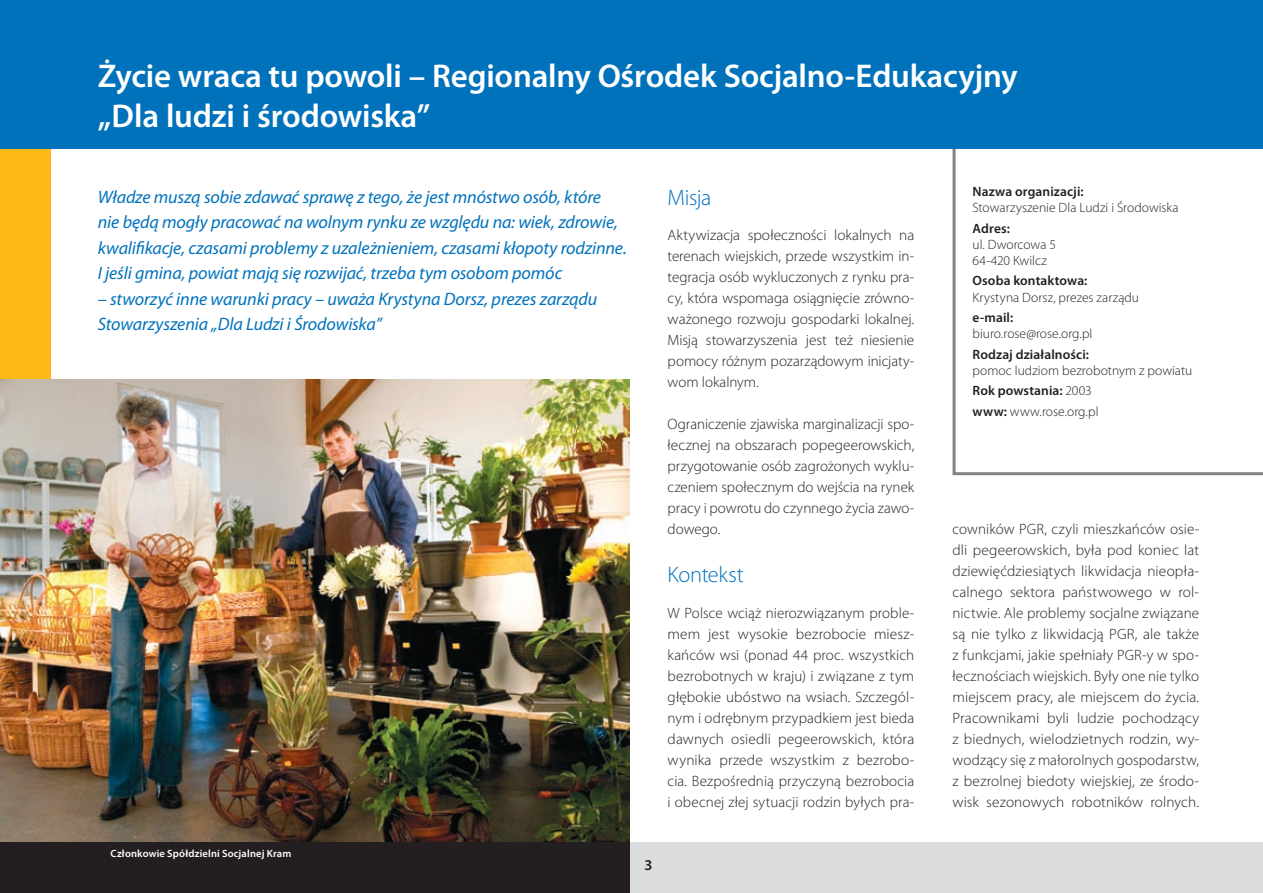
<style>
.page{position:relative;width:1263px;height:893px;background:#fff}
.page>*{position:absolute;margin:0;border:0;box-sizing:border-box;transform-origin:0 0}
.t1{font:600 33px/39.6px "Myriad Pro";letter-spacing:-.005em;color:#fff}
.t2{font:300 22.5px "Myriad Pro";letter-spacing:-.015em;color:#0072bc}
.t3{font:italic 18px/25.5px "Myriad Pro";letter-spacing:-.01em;color:#0072bc}
.t4{font:300 15px/21px "Myriad Pro";color:#231f20;text-align:justify}
.t5{font:300 13.5px/20.4px "Myriad Pro";letter-spacing:.005em;color:#231f20}
.t6{font:600 13.5px "Myriad Pro";letter-spacing:.01em;color:#231f20}
.t7{font:600 10.5px "Myriad Pro";letter-spacing:.015em;color:#fff}
.s1{font-weight:600}
</style>
<div class="page">
<svg style="left:952px;top:149px;width:311px;height:326px"></svg>
<div style="left:629px;top:842px;width:634px;height:51px;background:#dcdddf"></div>
<div style="left:0;top:0;width:51px;height:842px;background:#fcb814"></div>
<div style="left:0;top:0;width:1263px;height:149px;background:#0072bc"></div>
<img style="left:0;top:379px;width:629px;height:463px">
<div style="left:0;top:842px;width:629px;height:51px;background:#231f20"></div>
<h1 class="t1" style="left:98px;top:56px;width:921px">Życie wraca tu powoli – Regionalny Ośrodek Socjalno-Edukacyjny „Dla ludzi i środowiska”</h1>
<p class="t3" style="left:98px;top:184px;width:530px">Władze muszą sobie zdawać sprawę z tego, że jest mnóstwo osób, które nie będą mogły pracować na wolnym rynku ze względu na: wiek, zdrowie, kwalifikacje, czasami problemy z uzależnieniem, czasami kłopoty rodzinne.<br>I jeśli gmina, powiat mają się rozwijać, trzeba tym osobom pomóc</p>
<p class="t3" style="left:98px;top:286px;width:501px">– stworzyć inne warunki pracy – uważa Krystyna Dorsz, prezes zarządu<br>Stowarzyszenia „Dla Ludzi i Środowiska”</p>
<p class="t7" style="left:111px;top:847px;width:182px">Członkowie Spółdzielni Socjalnej Kram</p>
<h2 class="t2" style="left:668px;top:184px;width:45px">Misja</h2>
<p class="t4" style="left:668px;top:225px;width:248px">Aktywizacja społeczności lokalnych na terenach wiejskich, przede wszystkim in&shy;tegracja osób wykluczonych z rynku pra&shy;cy, która wspomaga osiągnięcie zrówno&shy;ważonego rozwoju gospodarki lokalnej.<br>Misją stowarzyszenia jest też niesienie pomocy różnym pozarządowym inicjaty&shy;wom lokalnym.</p>
<p class="t4" style="left:668px;top:414px;width:248px">Ograniczenie zjawiska marginalizacji spo&shy;łecznej na obszarach popegeerowskich, przygotowanie osób zagrożonych wyklu&shy;czeniem społecznym do wejścia na rynek pracy i powrotu do czynnego życia zawo&shy;dowego.</p>
<h2 class="t2" style="left:668px;top:561px;width:78px">Kontekst</h2>
<p class="t4" style="left:668px;top:603px;width:248px">W Polsce wciąż nierozwiązanym proble&shy;mem jest wysokie bezrobocie miesz&shy;kańców wsi (ponad 44 proc. wszystkich bezrobotnych w kraju) i związane z tym głębokie ubóstwo na wsiach. Szczegól&shy;nym i odrębnym przypadkiem jest bieda dawnych osiedli pegeerowskich, która wynika przede wszystkim z bezrobo&shy;cia. Bezpośrednią przyczyną bezrobocia i obecnej złej sytuacji rodzin byłych pra-</p>
<p class="t6" style="left:972px;top:183px;width:113px">Nazwa organizacji:</p>
<p class="t5" style="left:972px;top:197px;width:208px">Stowarzyszenie Dla Ludzi i Środowiska</p>
<p class="t6" style="left:972px;top:219px;width:39px">Adres:</p>
<p class="t5" style="left:972px;top:236px;width:85px;line-height:16.2px">ul. Dworcowa 5<br>64-420 Kwilcz</p>
<p class="t6" style="left:972px;top:272px;width:116px">Osoba kontaktowa:</p>
<p class="t5" style="left:972px;top:287px;width:168px">Krystyna Dorsz, prezes zarządu</p>
<p class="t6" style="left:972px;top:309px;width:42px">e-mail:</p>
<p class="t5" style="left:972px;top:323px;width:121px">biuro.rose@rose.org.pl</p>
<p class="t6" style="left:972px;top:346px;width:118px">Rodzaj działalności:</p>
<p class="t5" style="left:972px;top:360px;width:221px">pomoc ludziom bezrobotnym z powiatu<br><span class="s1">Rok powstania:</span> 2003<br><span class="s1">www:</span> www.rose.org.pl</p>
<p class="t4" style="left:952px;top:519px;width:248px">cowników PGR, czyli mieszkańców osie&shy;dli pegeerowskich, była pod koniec lat dziewięćdziesiątych likwidacja nieopła&shy;calnego sektora państwowego w rol&shy;nictwie. Ale problemy socjalne związane są nie tylko z likwidacją PGR, ale także z funkcjami, jakie spełniały PGR-y w spo&shy;łecznościach wiejskich. Były one nie tylko miejscem pracy, ale miejscem do życia.<br>Pracownikami byli ludzie pochodzący z biednych, wielodzietnych rodzin, wy&shy;wodzący się z małorolnych gospodarstw, z bezrolnej biedoty wiejskiej, ze środo&shy;wisk sezonowych robotników rolnych.</p>
</div>
